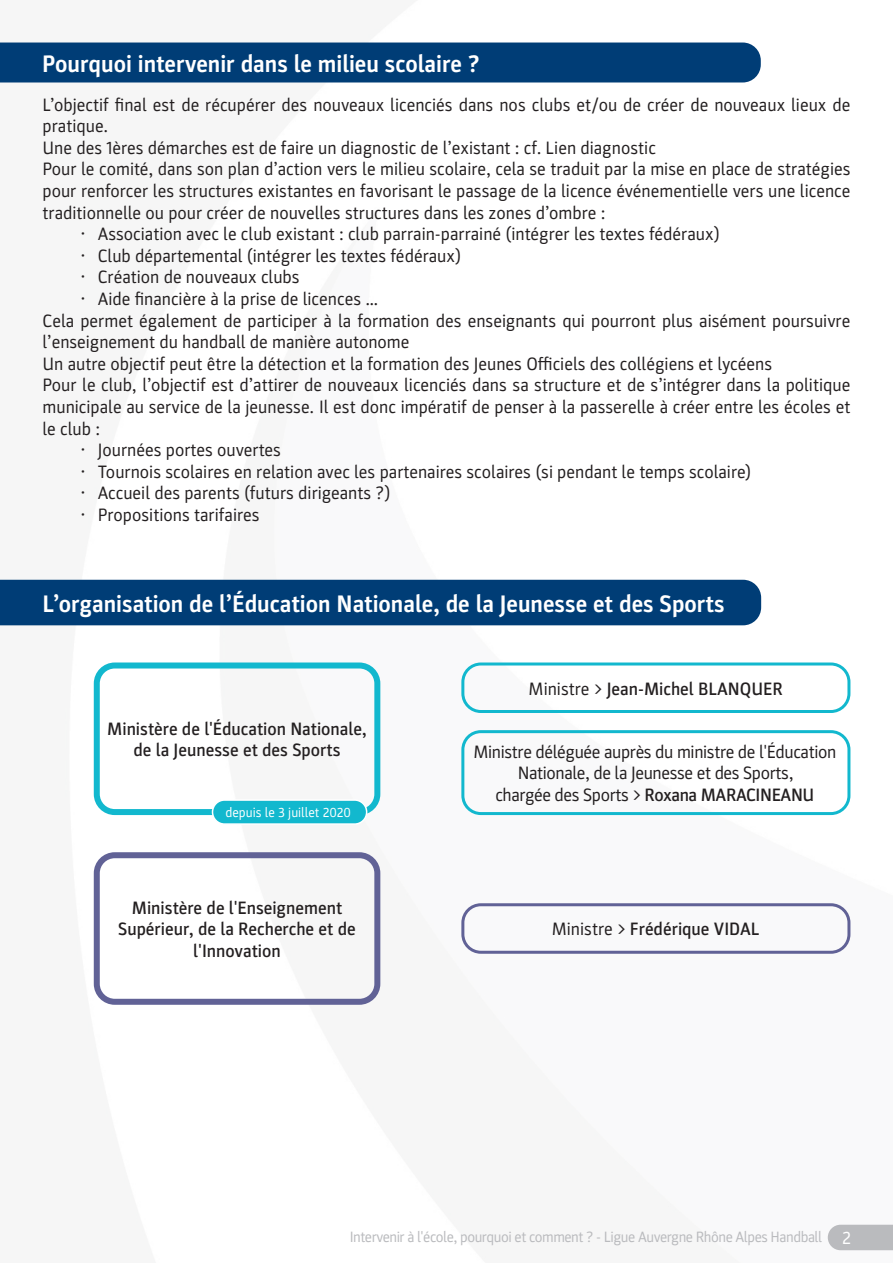
<style>
.page{position:relative;width:893px;height:1263px;background:#fff}
.page>*{position:absolute;margin:0;border:0;box-sizing:border-box;transform-origin:0 0}
.t1{font:700 24px "Parka";color:#fff}
.t2{font:18px/21.6px "Parka";color:#231f20}
.t3{font:500 18px/21.6px "Parka";color:#231f20;text-align:center}
.t4{font:18px/21.6px "Parka";letter-spacing:-.02em;color:#231f20;text-align:center}
.t5{font:18px "Parka";color:#fff}
.t6{font:15px "Parka";letter-spacing:-.03em;color:#babbbe}
.t7{font:13.5px "Parka";color:#fff}
.s1{font-weight:400}
.s2{font-weight:500}
</style>
<div class="page">
<img style="left:0;top:42px;width:893px;height:1209px">
<div style="left:828px;top:1225px;width:65px;height:25px;background:#babbbe"></div>
<div style="left:0;top:43px;width:761px;height:39px;background:#003d76"></div>
<div style="left:0;top:580px;width:761px;height:45px;background:#003d76"></div>
<div style="left:94px;top:662px;width:286px;height:153px;border:6px solid #12b8ce;border-radius:18px"></div>
<div style="left:212px;top:800px;width:155px;height:24px;background:#12b8ce;border-radius:12px"></div>
<div style="left:212px;top:799px;width:155px;height:26px;border:2px solid #fff;border-radius:12px"></div>
<div style="left:461px;top:662px;width:389px;height:51px;border:3px solid #12b8ce;border-radius:18px"></div>
<div style="left:461px;top:730px;width:389px;height:85px;border:3px solid #12b8ce;border-radius:18px"></div>
<div style="left:94px;top:852px;width:286px;height:153px;border:6px solid #616296;border-radius:18px"></div>
<div style="left:461px;top:903px;width:389px;height:51px;border:3px solid #616296;border-radius:18px"></div>
<p class="t1" style="left:42px;top:50px;width:439px">Pourquoi intervenir dans le milieu scolaire ?</p>
<p class="t2" style="left:43px;top:94px;width:809px">L’objectif final est de récupérer des nouveaux licenciés dans nos clubs et/ou de créer de nouveaux lieux de pratique.</p>
<p class="t2" style="left:43px;top:137px;width:615px">Une des 1ères démarches est de faire un diagnostic de l’existant : cf. Lien diagnostic</p>
<p class="t2" style="left:43px;top:159px;width:810px;text-align:justify">Pour le comité, dans son plan d’action vers le milieu scolaire, cela se traduit par la mise en place de stratégies pour renforcer les structures existantes en favorisant le passage de la licence événementielle vers une licence traditionnelle ou pour créer de nouvelles structures dans les zones d’ombre :</p>
<p class="t2" style="left:81px;top:223px;width:641px">• Association avec le club existant : club parrain-parrainé (intégrer les textes fédéraux)</p>
<p class="t2" style="left:81px;top:245px;width:382px">• Club départemental (intégrer les textes fédéraux)</p>
<p class="t2" style="left:81px;top:267px;width:220px">• Création de nouveaux clubs</p>
<p class="t2" style="left:81px;top:288px;width:299px">• Aide financière à la prise de licences …</p>
<p class="t2" style="left:43px;top:310px;width:809px">Cela permet également de participer à la formation des enseignants qui pourront plus aisément poursuivre l’enseignement du handball de manière autonome</p>
<p class="t2" style="left:43px;top:353px;width:731px">Un autre objectif peut être la détection et la formation des Jeunes Officiels des collégiens et lycéens</p>
<p class="t2" style="left:43px;top:375px;width:809px;text-align:justify">Pour le club, l’objectif est d’attirer de nouveaux licenciés dans sa structure et de s’intégrer dans la politique municipale au service de la jeunesse. Il est donc impératif de penser à la passerelle à créer entre les écoles et le club :</p>
<p class="t2" style="left:81px;top:439px;width:202px">• Journées portes ouvertes</p>
<p class="t2" style="left:81px;top:461px;width:672px">• Tournois scolaires en relation avec les partenaires scolaires (si pendant le temps scolaire)</p>
<p class="t2" style="left:81px;top:483px;width:311px">• Accueil des parents (futurs dirigeants ?)</p>
<p class="t2" style="left:81px;top:504px;width:180px">• Propositions tarifaires</p>
<p class="t1" style="left:43px;top:590px;width:684px">L’organisation de l’Éducation Nationale, de la Jeunesse et des Sports</p>
<p class="t3" style="left:107px;top:718px;width:261px">Ministère de l'Éducation Nationale,</p>
<p class="t3" style="left:133px;top:739px;width:209px">de la Jeunesse et des Sports</p>
<p class="t7" style="left:225px;top:805px;width:127px">depuis le 3 juillet 2020</p>
<p class="t3" style="left:118px;top:897px;width:239px">Ministère de l'Enseignement<br>Supérieur, de la Recherche et de l'Innovation</p>
<p class="t3" style="left:529px;top:678px;width:256px"><span class="s1">Ministre &gt;</span> Jean-Michel BLANQUER</p>
<p class="t4" style="left:473px;top:741px;width:364px">Ministre déléguée auprès du ministre de l'Éducation<br>Nationale, de la Jeunesse et des Sports,</p>
<p class="t4" style="left:495px;top:784px;width:320px">chargée des Sports &gt; <span class="s2">Roxana MARACINEANU</span></p>
<p class="t3" style="left:552px;top:918px;width:209px"><span class="s1">Ministre &gt;</span> Frédérique VIDAL</p>
<p class="t6" style="left:350px;top:1228px;width:474px">Intervenir à l'école, pourquoi et comment ? - Ligue Auvergne Rhône Alpes Handball</p>
<p class="t5" style="left:842px;top:1228px;width:10px">2</p>
</div>
